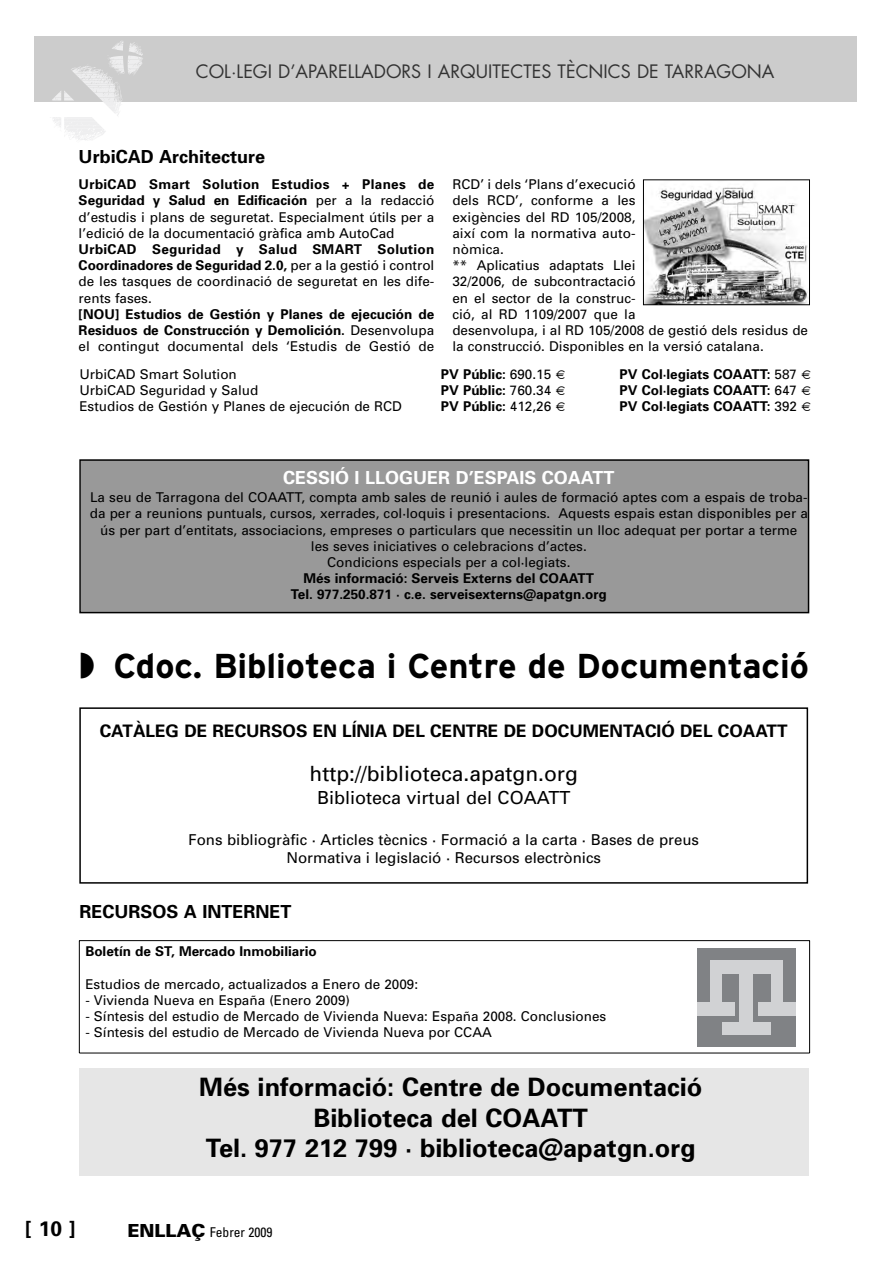
<style>
.page{position:relative;width:893px;height:1263px;background:#fff}
.page>*{position:absolute;margin:0;border:0;box-sizing:border-box;transform-origin:0 0}
.t1{font:700 34.5px "Interstate";color:#000}
.t2{font:700 25.35px/30.5px "Univers";color:#000;text-align:center}
.t3{font:21px "Univers";color:#000}
.t4{font:700 21px "Univers";color:#000}
.t5{font:18px "Futura";color:#333}
.t6{font:700 18px "Univers";color:#000}
.t7{font:700 18px "Univers";color:#fff}
.t8{font:18px "Univers";color:#000}
.t9{font:700 17.25px "Univers";color:#000}
.t10{font:15px/18px "Univers";color:#000;text-align:center}
.t11{font:13.5px/16.2px "Univers";color:#000;text-align:justify}
.t12{font:700 13.5px/16.2px "Univers";color:#000;text-align:justify}
.t13{font:condensed 13.5px "Univers";color:#000}
.s1{font-weight:700}
.s2{font-weight:400}
.s3{font-weight:900;font-stretch:normal;font-size:18px}
</style>
<div class="page">
<div style="left:34px;top:37px;width:822px;height:65px;background:#ccc"></div>
<svg style="left:52px;top:41px;width:91px;height:99px"></svg>
<div style="left:79px;top:707px;width:729px;height:177px;border:2px solid #000"></div>
<div style="left:79px;top:1068px;width:730px;height:108px;background:#e6e6e6"></div>
<img style="left:645px;top:187px;width:162px;height:116px">
<div style="left:643px;top:179px;width:166px;height:126px;border:1px solid #000"></div>
<div style="left:81px;top:461px;width:726px;height:151px;background:#999"></div>
<div style="left:79px;top:459px;width:730px;height:154px;border:2px solid #000"></div>
<hr style="left:79px;top:941px;width:1px;height:112px;background:#000">
<hr style="left:809px;top:941px;width:1px;height:112px;background:#000">
<hr style="left:79px;top:940px;width:730px;height:1px;background:#000">
<hr style="left:79px;top:1053px;width:730px;height:1px;background:#000">
<svg style="left:697px;top:948px;width:99px;height:99px"></svg>
<div style="left:697px;top:949px;width:98px;height:98px;background:#808285"></div>
<div style="left:697px;top:1002px;width:37px;height:14px;background:#d1d2d4"></div>
<div style="left:758px;top:1002px;width:37px;height:14px;background:#d1d2d4"></div>
<div style="left:722px;top:1022px;width:48px;height:12px;background:#d1d2d4"></div>
<div style="left:710px;top:961px;width:72px;height:13px;background:#d1d2d4"></div>
<div style="left:710px;top:970px;width:12px;height:33px;background:#d1d2d4"></div>
<div style="left:770px;top:970px;width:12px;height:33px;background:#d1d2d4"></div>
<div style="left:739px;top:970px;width:13px;height:56px;background:#d1d2d4"></div>
<h3 class="t5" style="left:196px;top:63px;width:580px">COL·LEGI D’APARELLADORS I ARQUITECTES TÈCNICS DE TARRAGONA</h3>
<h3 class="t6" style="left:79px;top:150px;width:188px">UrbiCAD Architecture</h3>
<p class="t11" style="left:79px;top:178px;width:357px"><span class="s1">UrbiCAD Smart Solution Estudios + Planes de Seguridad y Salud en Edificación</span> per a la redacció d’estudis i plans de seguretat. Especialment útils per a l’edició de la documentació gràfica amb AutoCad</p>
<p class="t11" style="left:79px;top:242px;width:357px"><span class="s1">UrbiCAD Seguridad y Salud SMART Solution Coordinadores de Seguridad 2.0,</span> per a la gestió i control de les tasques de coordinació de seguretat en les dife&shy;rents fases.</p>
<p class="t12" style="left:79px;top:307px;width:357px">[NOU] Estudios de Gestión y Planes de ejecución de Residuos de Construcción y Demolición. <span class="s2">Desenvolupa el contingut documental dels ‘Estudis de Gestió de</span></p>
<p class="t11" style="left:452px;top:178px;width:357px;text-align:left">RCD’ i dels ‘Plans d’execució<br>dels RCD’, conforme a les<br>exigències del RD 105/2008,<br>així com la normativa auto-<br>nòmica.<br>** Aplicatius adaptats Llei<br>32/2006, de subcontractació<br>en el sector de la construc-<br>ció, al RD 1109/2007 que la<br>desenvolupa, i al RD 105/2008 de gestió dels residus de la construcció. Disponibles en la versió catalana.</p>
<p class="t11" style="left:79px;top:367px;width:159px">UrbiCAD Smart Solution</p>
<p class="t12" style="left:441px;top:367px;width:112px">PV Públic: <span class="s2">690.15</span></p>
<p class="t12" style="left:619px;top:367px;width:179px">PV Col·legiats COAATT: <span class="s2">587</span></p>
<p class="t11" style="left:79px;top:383px;width:180px">UrbiCAD Seguridad y Salud</p>
<p class="t12" style="left:441px;top:383px;width:112px">PV Públic: <span class="s2">760.34</span></p>
<p class="t12" style="left:619px;top:383px;width:179px">PV Col·legiats COAATT: <span class="s2">647</span></p>
<p class="t11" style="left:79px;top:399px;width:324px">Estudios de Gestión y Planes de ejecución de RCD</p>
<p class="t12" style="left:441px;top:399px;width:112px">PV Públic: <span class="s2">412,26</span></p>
<p class="t12" style="left:619px;top:399px;width:179px">PV Col·legiats COAATT: <span class="s2">392</span></p>
<h3 class="t7" style="left:283px;top:471px;width:333px">CESSIÓ I LLOGUER D’ESPAIS COAATT</h3>
<p class="t11" style="left:90px;top:490px;width:719px;text-align:center">La seu de Tarragona del COAATT, compta amb sales de reunió i aules de formació aptes com a espais de troba&shy;da per a reunions puntuals, cursos, xerrades, col·loquis i presentacions. Aquests espais estan disponibles per a ús per part d’entitats, associacions, empreses o particulars que necessitin un lloc adequat per portar a terme les seves iniciatives o celebracions d’actes.<br>Condicions especials per a col·legiats.</p>
<p class="t12" style="left:291px;top:571px;width:317px;text-align:center">Més informació: Serveis Externs del COAATT<br>Tel. 977.250.871 · c.e. serveisexterns@apatgn.org</p>
<h1 class="t1" style="left:79px;top:653px;width:731px">◗ Cdoc. Biblioteca i Centre de Documentació</h1>
<p class="t9" style="left:100px;top:725px;width:689px">CATÀLEG DE RECURSOS EN LÍNIA DEL CENTRE DE DOCUMENTACIÓ DEL COAATT</p>
<h3 class="t3" style="left:309px;top:766px;width:270px">http://biblioteca.apatgn.org</h3>
<h3 class="t8" style="left:317px;top:791px;width:255px">Biblioteca virtual del COAATT</h3>
<p class="t10" style="left:188px;top:832px;width:512px">Fons bibliogràfic · Articles tècnics · Formació a la carta · Bases de preus<br>Normativa i legislació · Recursos electrònics</p>
<h3 class="t6" style="left:79px;top:905px;width:214px">RECURSOS A INTERNET</h3>
<p class="t12" style="left:85px;top:945px;width:233px">Boletín de ST, Mercado Inmobiliario</p>
<p class="t11" style="left:85px;top:977px;width:334px">Estudios de mercado, actualizados a Enero de 2009:</p>
<p class="t11" style="left:85px;top:993px;width:266px">- Vivienda Nueva en España (Enero 2009)</p>
<p class="t11" style="left:85px;top:1010px;width:522px">- Síntesis del estudio de Mercado de Vivienda Nueva: España 2008. Conclusiones</p>
<p class="t11" style="left:85px;top:1026px;width:408px">- Síntesis del estudio de Mercado de Vivienda Nueva por CCAA</p>
<h3 class="t4" style="left:25px;top:1221px;width:52px">[ 10 ]</h3>
<h2 class="t2" style="left:199px;top:1074px;width:505px">Més informació: Centre de Documentació<br>Biblioteca del COAATT<br>Tel. 977 212 799 · biblioteca@apatgn.org</h2>
<p class="t13" style="left:127px;top:1228px;width:146px"><span class="s3">ENLLAÇ</span> Febrer 2009</p>
</div>
